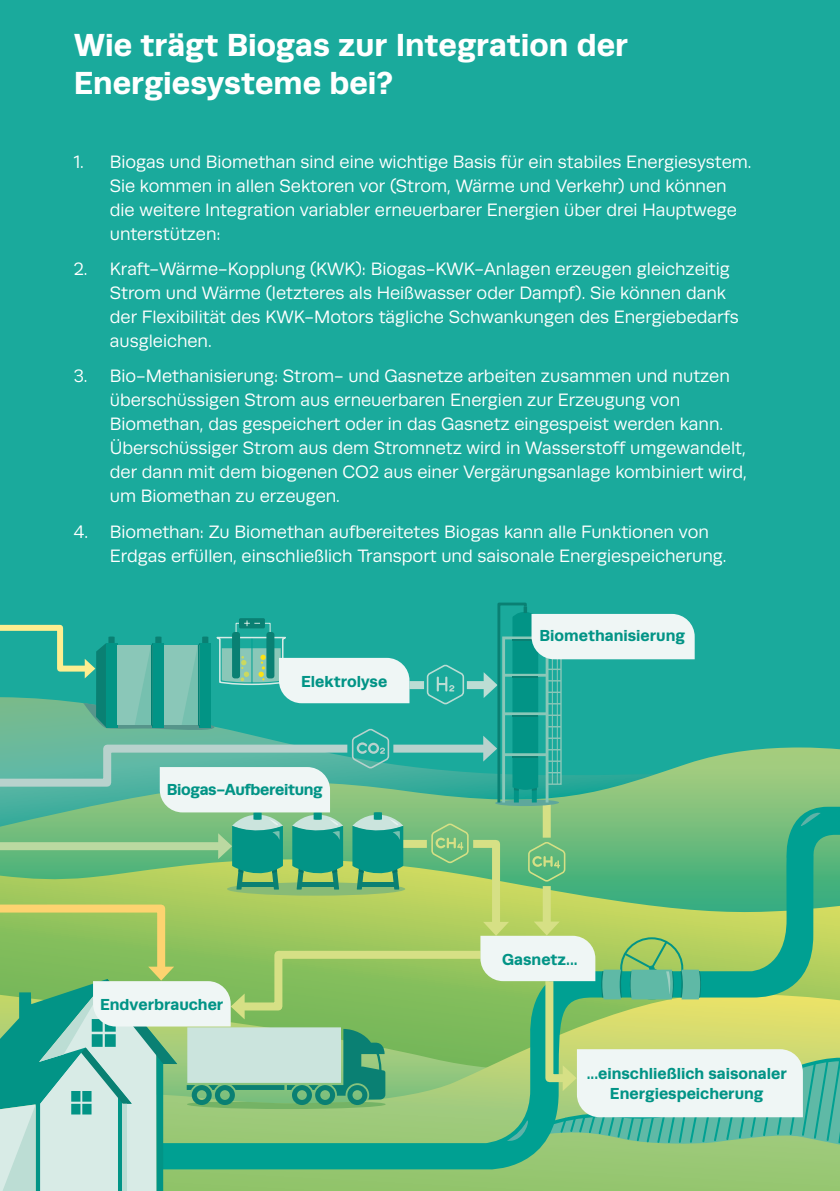
<style>
.page{position:relative;width:840px;height:1191px;background:#fff}
.page>*{position:absolute;margin:0;border:0;box-sizing:border-box;transform-origin:0 0}
.t1{font:700 32px/38px "Runda";color:#fff}
.t2{font:18px/24px "Runda";color:#fff}
.t3{font:700 16px/20px "Runda";color:#029486;text-align:center}
.t4{font:700 16px "Runda";letter-spacing:-.02em;color:#029486}
</style>
<div class="page">
<div style="left:0;top:0;width:839px;height:1191px;background:#1aaa9c"></div>
<svg style="left:0;top:602px;width:839px;height:589px"></svg>
<h1 class="t1" style="left:74px;top:26px;width:555px">Wie trägt Biogas zur Integration der<br>Energiesysteme bei?</h1>
<p class="t2" style="left:110px;top:149px;width:642px;text-indent:-36px">1. Biogas und Biomethan sind eine wichtige Basis für ein stabiles Energiesystem.<br>Sie kommen in allen Sektoren vor (Strom, Wärme und Verkehr) und können die weitere Integration variabler erneuerbarer Energien über drei Hauptwege unterstützen:</p>
<p class="t2" style="left:110px;top:257px;width:630px;text-indent:-36px">2. Kraft-Wärme-Kopplung (KWK): Biogas-KWK-Anlagen erzeugen gleichzeitig Strom und Wärme (letzteres als Heißwasser oder Dampf). Sie können dank der Flexibilität des KWK-Motors tägliche Schwankungen des Energiebedarfs ausgleichen.</p>
<p class="t2" style="left:110px;top:364px;width:638px;text-indent:-36px">3. Bio-Methanisierung: Strom- und Gasnetze arbeiten zusammen und nutzen überschüssigen Strom aus erneuerbaren Energien zur Erzeugung von Biomethan, das gespeichert oder in das Gasnetz eingespeist werden kann.<br>Überschüssiger Strom aus dem Stromnetz wird in Wasserstoff umgewandelt, der dann mit dem biogenen CO2 aus einer Vergärungsanlage kombiniert wird, um Biomethan zu erzeugen.</p>
<p class="t2" style="left:110px;top:519px;width:618px;text-indent:-36px">4. Biomethan: Zu Biomethan aufbereitetes Biogas kann alle Funktionen von<br>Erdgas erfüllen, einschließlich Transport und saisonale Energiespeicherung.</p>
<p class="t3" style="left:301px;top:671px;width:88px">Elektrolyse</p>
<p class="t4" style="left:167px;top:780px;width:157px">Biogas-Aufbereitung</p>
<p class="t3" style="left:100px;top:994px;width:125px">Endverbraucher</p>
<p class="t3" style="left:539px;top:625px;width:147px">Biomethanisierung</p>
<p class="t3" style="left:502px;top:949px;width:77px">Gasnetz...</p>
<p class="t3" style="left:586px;top:1063px;width:201px">...einschließlich saisonaler<br>Energiespeicherung</p>
</div>
